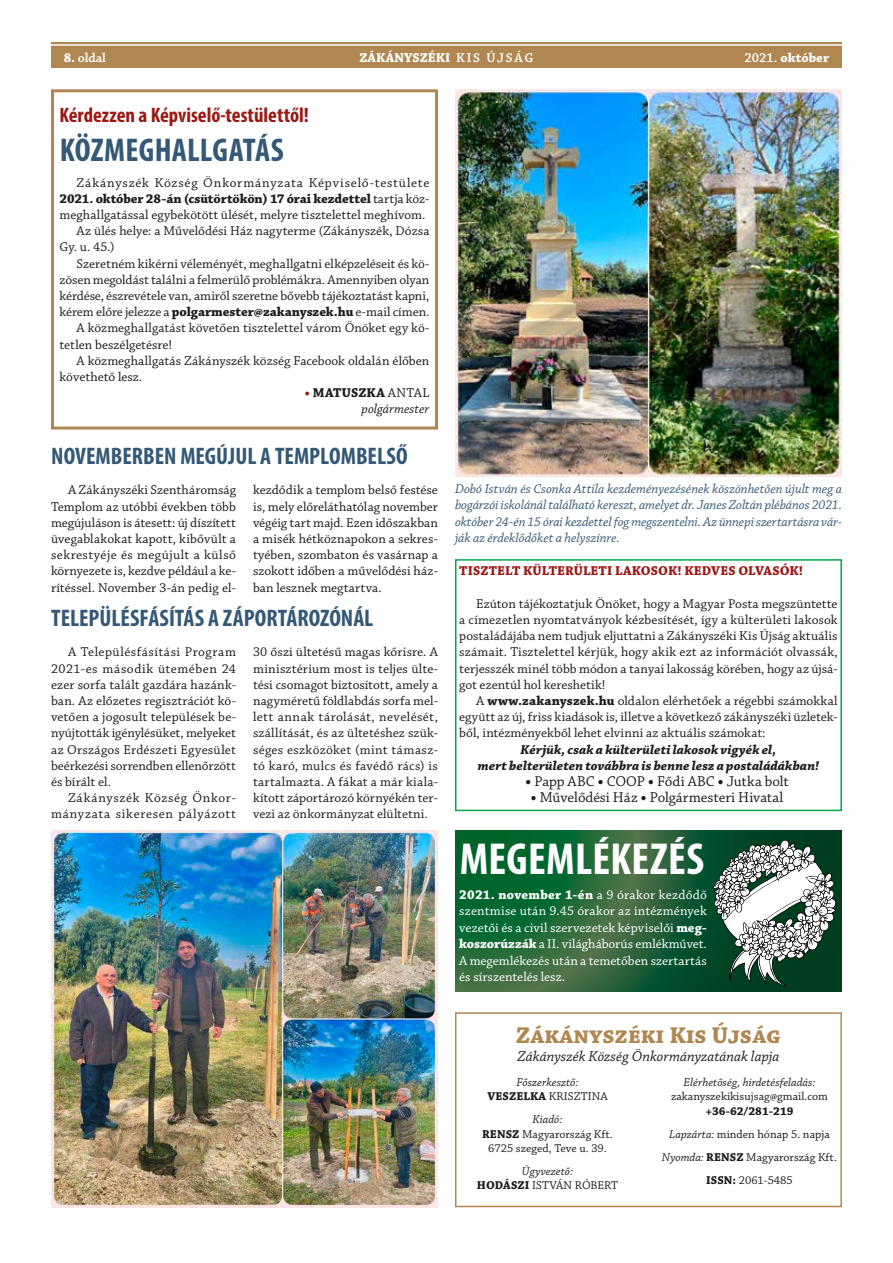
<style>
.page{position:relative;width:893px;height:1263px;background:#fff}
.page>*{position:absolute;margin:0;border:0;box-sizing:border-box;transform-origin:0 0}
.t1{font:700 condensed 45px "Myriad Pro";letter-spacing:.01em;color:#fff}
.t2{font:700 condensed 33px "Myriad Pro";letter-spacing:.005em;color:#355877}
.t3{font:700 condensed 24px "Myriad Pro";color:#355877}
.t4{font:700 24px "Chaparral Pro";color:#b08751}
.t5{font:700 condensed 21px "Myriad Pro";color:#9a1915}
.t6{font:15px "Chaparral Pro";color:#1d1d1b}
.t7{font:italic 15px "Chaparral Pro";letter-spacing:.005em;color:#1d1d1b}
.t8{font:13.5px/16.2px "Chaparral Pro";color:#1d1d1b;text-align:justify}
.t9{font:italic 13.5px/16.2px "Chaparral Pro";letter-spacing:-.005em;color:#355877;text-align:justify}
.t10{font:13.5px/16.5px "Chaparral Pro";color:#fff;text-align:justify}
.t11{font:italic 700 13.5px/16.2px "Chaparral Pro";letter-spacing:.005em;color:#1d1d1b;text-align:center}
.t12{font:700 13.5px "Chaparral Pro";letter-spacing:-.01em;color:#1d1d1b}
.t13{font:13.5px "Chaparral Pro";letter-spacing:.065em;color:#1d1d1b}
.t14{font:13.5px/16.2px "Chaparral Pro";letter-spacing:.055em;color:#1d1d1b;text-align:right}
.t15{font:700 13.5px "Chaparral Pro";letter-spacing:.005em;color:#9a1915}
.t16{font:700 13.5px "Chaparral Pro";color:#fff}
.t17{font:italic 13.5px/16.2px "Chaparral Pro";color:#1d1d1b;text-align:right}
.t18{font:600 13.5px "Chaparral Pro";letter-spacing:-.01em;color:#fff}
.t19{font:12px/14.4px "Chaparral Pro";color:#1d1d1b;text-align:center}
.t20{font:italic 12px/14.4px "Chaparral Pro";color:#1d1d1b;text-align:center}
.s1{font-weight:700}
.s2{font-weight:600}
.s3{font-weight:400}
.s4{font-weight:700;font-style:normal;color:#9a1915}
.s5{font-weight:700;font-style:normal}
.s6{font-style:normal}
.s7{font-style:italic}
</style>
<div class="page">
<div style="left:51px;top:43px;width:791px;height:25px;background:#b08751"></div>
<hr style="left:51px;top:44px;width:791px;height:2px;background:#fff">
<img style="left:455px;top:89px;width:387px;height:387px">
<div style="left:51px;top:89px;width:387px;height:340px;border:3px solid #b08751"></div>
<svg style="left:455px;top:831px;width:387px;height:161px;background:#1e6437"></svg>
<svg style="left:711px;top:838px;width:127px;height:151px"></svg>
<div style="left:455px;top:559px;width:387px;height:252px;border:2px solid #04a64a"></div>
<img style="left:51px;top:831px;width:387px;height:377px">
<div style="left:455px;top:1012px;width:387px;height:195px;border:2px solid #b08751"></div>
<p class="t18" style="left:64px;top:50px;width:44px"><span class="s1">8.</span> oldal</p>
<p class="t16" style="left:359px;top:50px;width:176px">ZÁKÁNYSZÉKI <span class="s2">KIS ÚJSÁG</span></p>
<p class="t16" style="left:745px;top:50px;width:86px"><span class="s2">2021.</span> október</p>
<h3 class="t5" style="left:60px;top:102px;width:251px">Kérdezzen a Képviselő-testülettől!</h3>
<h2 class="t2" style="left:60px;top:130px;width:226px">KÖZMEGHALLGATÁS</h2>
<p class="t13" style="left:77px;top:175px;width:354px">Zákányszék Község Önkormányzata Képviselő-testülete</p>
<p class="t12" style="left:60px;top:190px;width:371px">2021. október 28-án (csütörtökön) 17 órai kezdettel <span class="s3">tartja köz-</span></p>
<p class="t8" style="left:60px;top:207px;width:367px">meghallgatással egybekötött ülését, melyre tisztelettel meghívom.</p>
<p class="t8" style="left:77px;top:223px;width:354px">Az ülés helye: a Művelődési Ház nagyterme (Zákányszék, Dózsa</p>
<p class="t8" style="left:60px;top:239px;width:57px">Gy. u. 45.)</p>
<p class="t8" style="left:77px;top:256px;width:354px">Szeretném kikérni véleményét, meghallgatni elképzeléseit és kö-</p>
<p class="t8" style="left:60px;top:272px;width:371px">zösen megoldást találni a felmerülő problémákra. Amennyiben olyan</p>
<p class="t8" style="left:60px;top:288px;width:371px">kérdése, észrevétele van, amiről szeretne bővebb tájékoztatást kapni,</p>
<p class="t8" style="left:60px;top:304px;width:371px">kérem előre jelezze a <span class="s1">polgarmester@zakanyszek.hu</span> e-mail címen.</p>
<p class="t8" style="left:77px;top:320px;width:354px">A közmeghallgatást követően tisztelettel várom Önöket egy kö-</p>
<p class="t8" style="left:60px;top:337px;width:114px">tetlen beszélgetésre!</p>
<p class="t8" style="left:77px;top:353px;width:354px">A közmeghallgatás Zákányszék község Facebook oldalán élőben</p>
<p class="t8" style="left:60px;top:369px;width:84px">követhető lesz.</p>
<p class="t17" style="left:304px;top:385px;width:127px"><span class="s4">•</span> <span class="s5">MATUSZKA</span> <span class="s6">ANTAL </span>polgármester</p>
<h3 class="t3" style="left:51px;top:441px;width:358px">NOVEMBERBEN MEGÚJUL A TEMPLOMBELSŐ</h3>
<p class="t8" style="left:51px;top:482px;width:186px;text-indent:17px">A Zákányszéki Szentháromság Templom az utóbbi években több megújuláson is átesett: új díszített üvegablakokat kapott, kibővült a sekrestyéje és megújult a külső környezete is, kezdve például a ke&shy;rítéssel. November 3-án pedig el-</p>
<p class="t8" style="left:253px;top:482px;width:186px">kezdődik a templom belső festése is, mely előreláthatólag november végéig tart majd. Ezen időszakban a misék hétköznapokon a sekres&shy;tyében, szombaton és vasárnap a szokott időben a művelődési ház&shy;ban lesznek megtartva.</p>
<h3 class="t3" style="left:51px;top:603px;width:324px">TELEPÜLÉSFÁSÍTÁS A ZÁPORTÁROZÓNÁL</h3>
<p class="t8" style="left:51px;top:644px;width:186px;text-indent:17px">A Településfásítási Program 2021-es második ütemében 24 ezer sorfa talált gazdára hazánk&shy;ban. Az előzetes regisztrációt kö&shy;vetően a jogosult települések be&shy;nyújtották igénylésüket, melyeket az Országos Erdészeti Egyesület beérkezési sorrendben ellenőrzött és bírált el.</p>
<p class="t14" style="left:51px;top:790px;width:186px">Zákányszék Község Önkor&shy;mányzata sikeresen pályázott</p>
<p class="t8" style="left:253px;top:644px;width:186px">30 őszi ültetésű magas kőrisre. A minisztérium most is teljes ülte&shy;tési csomagot biztosított, amely a nagyméretű földlabdás sorfa mel&shy;lett annak tárolását, nevelését, szállítását, és az ültetéshez szük&shy;séges eszközöket (mint támasz&shy;tó karó, mulcs és favédő rács) is tartalmazta. A fákat a már kiala&shy;kított záportározó környékén ter&shy;vezi az önkormányzat elültetni.</p>
<p class="t9" style="left:455px;top:481px;width:388px">Dobó István és Csonka Attila kezdeményezésének köszönhetően újult meg a bogárzói iskolánál található kereszt, amelyet dr. Janes Zoltán plébános 2021. október 24-én 15 órai kezdettel fog megszentelni. Az ünnepi szertartásra vár&shy;ják az érdeklődőket a helyszínre.</p>
<p class="t15" style="left:459px;top:563px;width:345px">TISZTELT KÜLTERÜLETI LAKOSOK! KEDVES OLVASÓK!</p>
<p class="t8" style="left:459px;top:596px;width:380px;text-indent:17px">Ezúton tájékoztatjuk Önöket, hogy a Magyar Posta megszüntette a címezetlen nyomtatványok kézbesítését, így a külterületi lakosok postaládájába nem tudjuk eljuttatni a Zákányszéki Kis Újság aktuális számait. Tisztelettel kérjük, hogy akik ezt az információt olvassák, terjesszék minél több módon a tanyai lakosság körében, hogy az újsá&shy;got ezentúl hol kereshetik!</p>
<p class="t8" style="left:459px;top:693px;width:380px;text-indent:17px">A <span class="s1">www.zakanyszek.hu</span> oldalon elérhetőek a régebbi számokkal együtt az új, friss kiadások is, illetve a következő zákányszéki üzletek&shy;ből, intézményekből lehet elvinni az aktuális számokat:</p>
<p class="t11" style="left:478px;top:742px;width:343px">Kérjük, csak a külterületi lakosok vigyék el,<br>mert belterületen továbbra is benne lesz a postaládákban!</p>
<p class="t6" style="left:525px;top:773px;width:265px"><span class="s1">•</span> Papp ABC <span class="s1">•</span> COOP <span class="s1">•</span> Fődi ABC <span class="s1">•</span> Jutka bolt</p>
<p class="t6" style="left:530px;top:789px;width:254px"><span class="s1">•</span> Művelődési Ház <span class="s1">•</span> Polgármesteri Hivatal</p>
<h1 class="t1" style="left:460px;top:831px;width:246px">MEGEMLÉKEZÉS</h1>
<p class="t10" style="left:459px;top:887px;width:249px"><span class="s1">2021. november 1-én</span> a 9 órakor kezdődő szentmise után 9.45 órakor az intézmények vezetői és a civil szervezetek képviselői <span class="s1">meg&shy;koszorúzzák</span> a II. világháborús emlékművet.<br>A megemlékezés után a temetőben szertartás és sírszentelés lesz.</p>
<h3 class="t4" style="left:516px;top:1021px;width:267px">Zákányszéki Kis Újság</h3>
<p class="t7" style="left:517px;top:1048px;width:264px">Zákányszék Község Önkormányzatának lapja</p>
<p class="t20" style="left:487px;top:1075px;width:122px">Főszerkesztő:<br><span class="s5">VESZELKA</span> <span class="s6">KRISZTINA</span></p>
<p class="t19" style="left:482px;top:1113px;width:132px"><span class="s7">Kiadó:<br></span><span class="s1">RENSZ</span> Magyarország Kft.<br>6725 szeged, Teve u. 39.</p>
<p class="t19" style="left:477px;top:1164px;width:143px"><span class="s7">Ügyvezető:<br></span><span class="s1">HODÁSZI</span> ISTVÁN RÓBERT</p>
<p class="t20" style="left:684px;top:1075px;width:133px">Elérhetőség, hirdetésfeladás:</p>
<p class="t19" style="left:671px;top:1090px;width:158px">zakanyszekikisujsag@gmail.com</p>
<p class="t19" style="left:662px;top:1100px;width:176px;line-height:23px"><span class="s1">+36-62/281-219<br></span><span class="s7">Lapzárta:</span> minden hónap 5. napja<br><span class="s7">Nyomda:</span> <span class="s1">RENSZ</span> Magyarország Kft.<br><span class="s1">ISSN:</span> 2061-5485</p>
</div>
